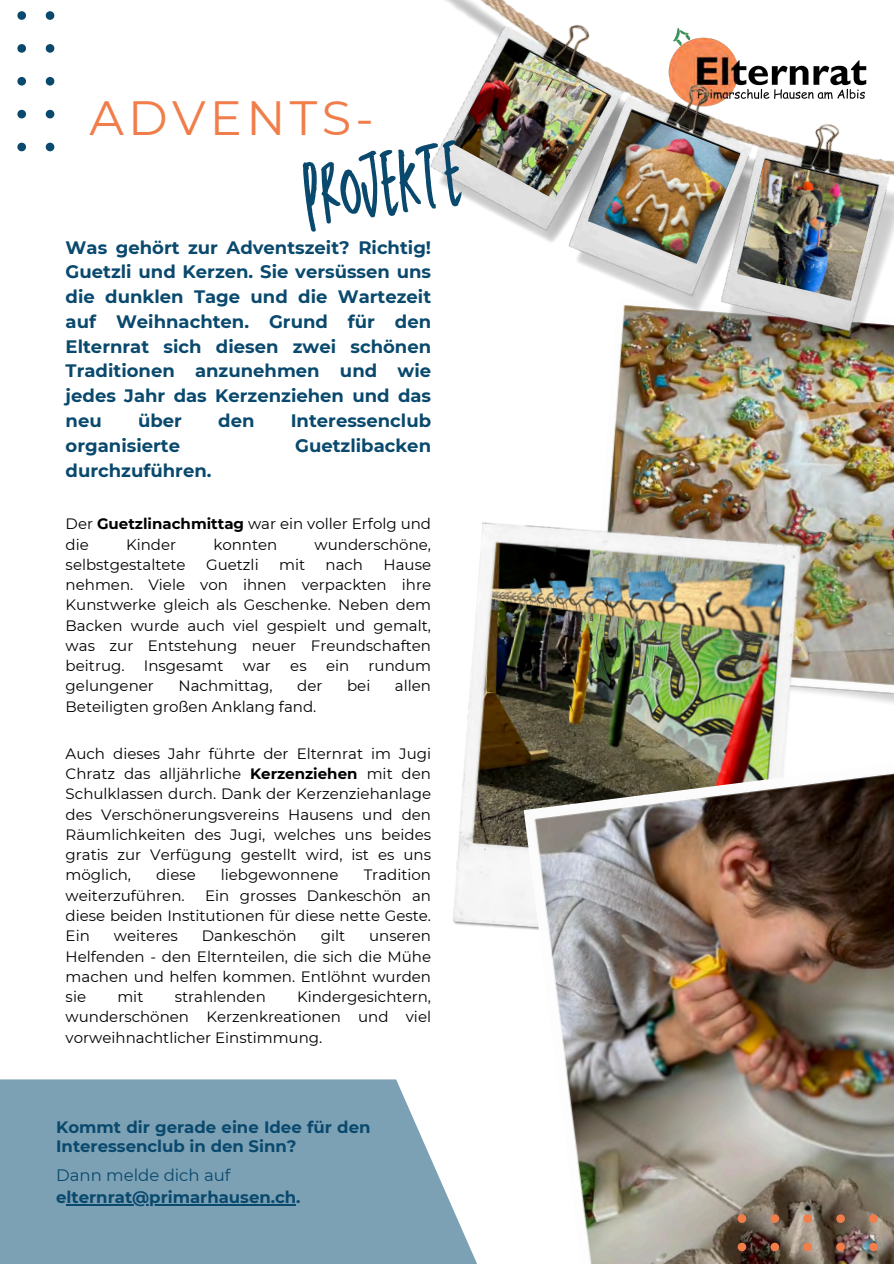
<style>
.page{position:relative;width:894px;height:1264px;background:#fff}
.page>*{position:absolute;margin:0;border:0;box-sizing:border-box;transform-origin:0 0}
.t1{font:84px "TC Chaddlewood Regular";color:#09496d}
.t2{font:48px "Montserrat";letter-spacing:.09em;color:#f07d4a}
.t3{font:700 18px/24.8px "Montserrat";color:#09496d;text-align:justify}
.t4{font:700 16.5px/19.2px "Montserrat";color:#09496d}
.t5{font:15px/20.2px "Montserrat";color:#000;text-align:justify}
.s1{font-weight:700}
.s2{font-weight:400}
</style>
<div class="page">
<img style="left:607px;top:403px;width:286px;height:300px">
<img style="left:453px;top:520px;width:350px;height:409px">
<img style="left:523px;top:751px;width:370px;height:512px">
<svg style="left:17px;top:143px;width:9px;height:8px"></svg>
<svg style="left:17px;top:110px;width:9px;height:8px"></svg>
<svg style="left:17px;top:77px;width:9px;height:9px"></svg>
<svg style="left:17px;top:44px;width:9px;height:9px"></svg>
<svg style="left:17px;top:11px;width:9px;height:9px"></svg>
<svg style="left:46px;top:143px;width:8px;height:8px"></svg>
<svg style="left:46px;top:110px;width:8px;height:8px"></svg>
<svg style="left:46px;top:77px;width:8px;height:9px"></svg>
<svg style="left:46px;top:44px;width:8px;height:9px"></svg>
<svg style="left:46px;top:11px;width:8px;height:9px"></svg>
<svg style="left:737px;top:1214px;width:9px;height:8px"></svg>
<svg style="left:770px;top:1214px;width:9px;height:8px"></svg>
<svg style="left:803px;top:1214px;width:8px;height:8px"></svg>
<svg style="left:836px;top:1214px;width:8px;height:8px"></svg>
<svg style="left:868px;top:1214px;width:9px;height:8px"></svg>
<svg style="left:737px;top:1242px;width:9px;height:9px"></svg>
<svg style="left:770px;top:1242px;width:9px;height:9px"></svg>
<svg style="left:803px;top:1242px;width:8px;height:9px"></svg>
<svg style="left:836px;top:1242px;width:8px;height:9px"></svg>
<svg style="left:868px;top:1242px;width:9px;height:9px"></svg>
<img style="left:430px;top:0;width:463px;height:403px">
<img style="left:452px;top:40px;width:159px;height:159px">
<div style="left:0;top:1079px;width:484px;height:184px;background:#7ca0b4"></div>
<img style="left:587px;top:112px;width:152px;height:152px">
<img style="left:737px;top:159px;width:140px;height:142px">
<hr style="left:67px;top:1204px;width:229px;height:1px;background:#09496d">
<p class="t2" style="left:89px;top:88px;width:286px">ADVENTS-</p>
<p class="t1" style="left:296px;top:146px;width:160px;rotate:-9deg">projekte</p>
<p class="t3" style="left:66px;top:235px;width:367px">Was gehört zur Adventszeit? Richtig!<br>Guetzli und Kerzen. Sie versüssen uns die dunklen Tage und die Wartezeit auf Weihnachten. Grund für den Elternrat sich diesen zwei schönen Traditionen anzunehmen und wie jedes Jahr das Kerzenziehen und das neu</p>
<p class="t3" style="left:138px;top:408px;width:45px">über</p>
<p class="t3" style="left:218px;top:408px;width:38px">den</p>
<p class="t3" style="left:290px;top:408px;width:142px">Interessenclub</p>
<p class="t3" style="left:66px;top:433px;width:116px">organisierte</p>
<p class="t3" style="left:295px;top:433px;width:137px">Guetzlibacken</p>
<p class="t3" style="left:66px;top:457px;width:147px">durchzuführen.</p>
<h3 class="t5" style="left:66px;top:514px;width:367px">Der <span class="s1">Guetzlinachmittag</span> war ein voller Erfolg und die</h3>
<h3 class="t5" style="left:126px;top:534px;width:52px">Kinder</h3>
<h3 class="t5" style="left:213px;top:534px;width:66px">konnten</h3>
<h3 class="t5" style="left:314px;top:534px;width:118px">wunderschöne,</h3>
<h3 class="t5" style="left:66px;top:554px;width:121px">selbstgestaltete</h3>
<h3 class="t5" style="left:206px;top:554px;width:54px">Guetzli</h3>
<h3 class="t5" style="left:279px;top:554px;width:28px">mit</h3>
<h3 class="t5" style="left:325px;top:554px;width:39px">nach</h3>
<h3 class="t5" style="left:66px;top:554px;width:367px;text-indent:318px">Hause nehmen. Viele von ihnen verpackten ihre Kunstwerke gleich als Geschenke. Neben dem Backen wurde auch viel gespielt und gemalt, was zur Entstehung neuer Freundschaften beitrug.</h3>
<h3 class="t5" style="left:144px;top:655px;width:81px">Insgesamt</h3>
<h3 class="t5" style="left:243px;top:655px;width:30px">war</h3>
<h3 class="t5" style="left:290px;top:655px;width:18px">es</h3>
<h3 class="t5" style="left:326px;top:655px;width:25px">ein</h3>
<h3 class="t5" style="left:368px;top:655px;width:64px">rundum</h3>
<h3 class="t5" style="left:66px;top:676px;width:90px">gelungener</h3>
<h3 class="t5" style="left:178px;top:676px;width:96px">Nachmittag,</h3>
<h3 class="t5" style="left:297px;top:676px;width:27px">der</h3>
<h3 class="t5" style="left:347px;top:676px;width:25px">bei</h3>
<h3 class="t5" style="left:395px;top:676px;width:38px">allen</h3>
<h3 class="t5" style="left:66px;top:696px;width:252px">Beteiligten großen Anklang fand.</h3>
<p class="t5" style="left:66px;top:743px;width:367px">Auch dieses Jahr führte der Elternrat im Jugi Chratz das alljährliche <span class="s1">Kerzenziehen</span> mit den Schulklassen durch. Dank der Kerzenziehanlage des Verschönerungsvereins Hausens und den Räumlichkeiten des Jugi, welches uns beides gratis zur Verfügung gestellt wird, ist es uns möglich,</p>
<p class="t5" style="left:156px;top:865px;width:41px">diese</p>
<p class="t5" style="left:221px;top:865px;width:119px">liebgewonnene</p>
<p class="t5" style="left:363px;top:865px;width:69px">Tradition</p>
<p class="t5" style="left:66px;top:885px;width:120px">weiterzuführen.</p>
<p class="t5" style="left:66px;top:885px;width:367px;text-indent:139px">Ein grosses Dankeschön an diese beiden Institutionen für diese nette Geste.<br>Ein</p>
<p class="t5" style="left:114px;top:925px;width:65px">weiteres</p>
<p class="t5" style="left:202px;top:925px;width:96px">Dankeschön</p>
<p class="t5" style="left:320px;top:925px;width:26px">gilt</p>
<p class="t5" style="left:66px;top:925px;width:367px;text-indent:303px">unseren Helfenden - den Elternteilen, die sich die Mühe machen und helfen kommen. Entlöhnt wurden sie</p>
<p class="t5" style="left:66px;top:986px;width:367px;text-indent:231px">Kindergesichtern, wunderschönen Kerzenkreationen und viel vorweihnachtlicher Einstimmung.</p>
<p class="t5" style="left:117px;top:986px;width:28px">mit</p>
<p class="t5" style="left:175px;top:986px;width:93px">strahlenden</p>
<p class="t4" style="left:56px;top:1117px;width:316px">Kommt dir gerade eine Idee für den<br>Interessenclub in den Sinn?</p>
<p class="t4" style="left:56px;top:1163px;width:246px;line-height:22.5px"><span class="s2">Dann melde dich auf </span>elternrat@primarhausen.ch.</p>
</div>
